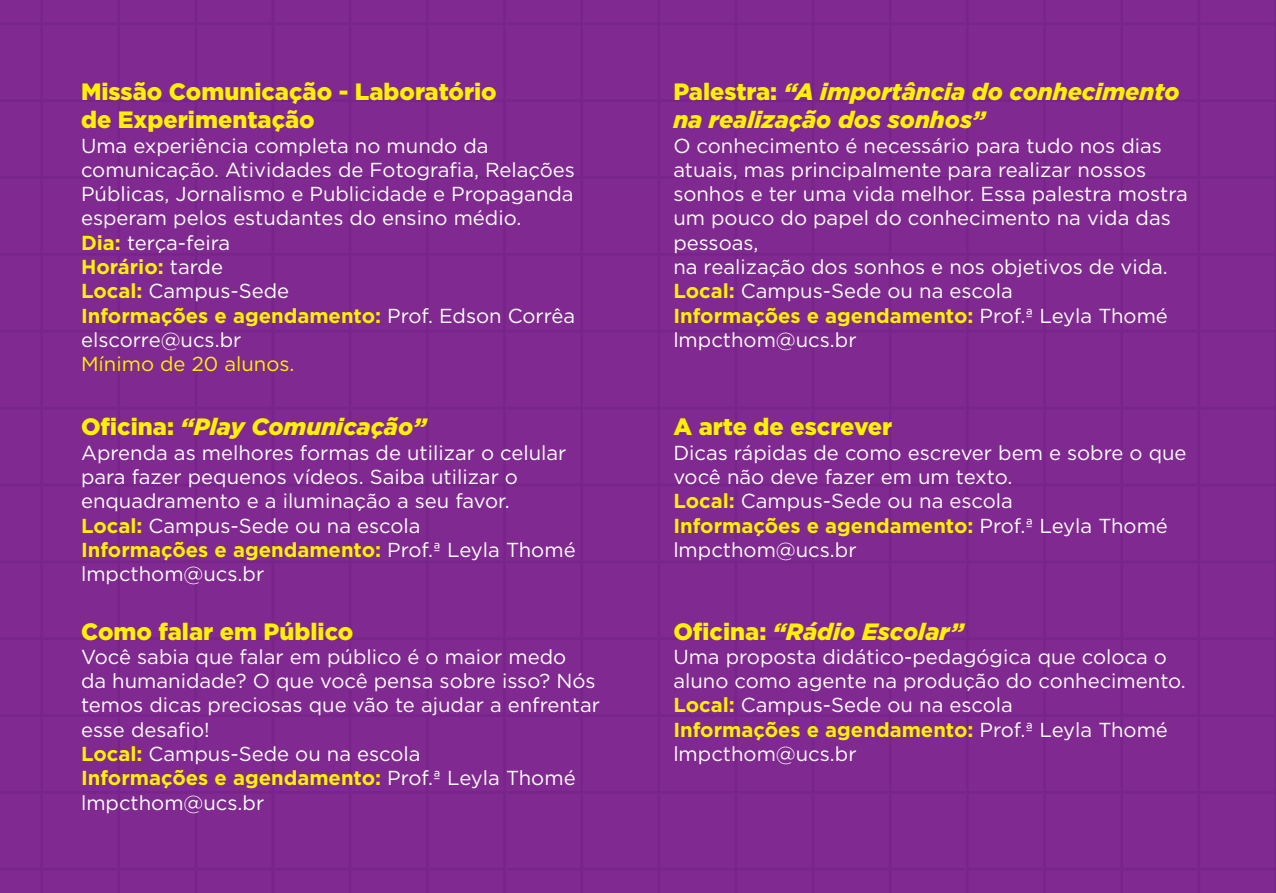
<style>
.page{position:relative;width:1276px;height:893px;background:#802990}
.page>*{position:absolute;margin:0;border:0;box-sizing:border-box;transform-origin:0 0}
.t1{font:italic 900 23.62px/28.3px "Gotham";color:#fff101}
.t2{font:900 23.62px/28.3px "Gotham";color:#fff101}
.t3{font:20.25px/24.3px "Gotham";color:#fff}
.t4{font:20.25px "Gotham";color:#fff101}
.s1{font-weight:700;color:#fff101}
.s2{font-style:normal}
</style>
<div class="page">
<hr style="left:0;top:0;width:1275px;height:1px;background:#613896">
<hr style="left:0;top:22px;width:1275px;height:3px;background:#613896">
<hr style="left:0;top:99px;width:1275px;height:3px;background:#613896">
<hr style="left:0;top:176px;width:1275px;height:3px;background:#613896">
<hr style="left:0;top:253px;width:1275px;height:3px;background:#613896">
<hr style="left:0;top:330px;width:1275px;height:3px;background:#613896">
<hr style="left:0;top:484px;width:1275px;height:2px;background:#613896">
<hr style="left:0;top:407px;width:1275px;height:2px;background:#613896">
<hr style="left:0;top:560px;width:1275px;height:3px;background:#613896">
<hr style="left:0;top:637px;width:1275px;height:3px;background:#613896">
<hr style="left:0;top:714px;width:1275px;height:3px;background:#613896">
<hr style="left:0;top:791px;width:1275px;height:3px;background:#613896">
<hr style="left:0;top:868px;width:1275px;height:2px;background:#613896">
<hr style="left:0;top:892px;width:1275px;height:1px;background:#613896">
<hr style="left:1197px;top:0;width:3px;height:893px;background:#613896">
<hr style="left:1274px;top:0;width:2px;height:893px;background:#613896">
<hr style="left:0;top:0;width:1px;height:893px;background:#613896">
<hr style="left:1120px;top:0;width:3px;height:893px;background:#613896">
<hr style="left:1043px;top:0;width:3px;height:893px;background:#613896">
<hr style="left:966px;top:0;width:2px;height:893px;background:#613896">
<hr style="left:889px;top:0;width:2px;height:893px;background:#613896">
<hr style="left:811px;top:0;width:3px;height:893px;background:#613896">
<hr style="left:734px;top:0;width:3px;height:893px;background:#613896">
<hr style="left:580px;top:0;width:3px;height:893px;background:#613896">
<hr style="left:657px;top:0;width:3px;height:893px;background:#613896">
<hr style="left:503px;top:0;width:3px;height:893px;background:#613896">
<hr style="left:426px;top:0;width:3px;height:893px;background:#613896">
<hr style="left:349px;top:0;width:2px;height:893px;background:#613896">
<hr style="left:272px;top:0;width:2px;height:893px;background:#613896">
<hr style="left:194px;top:0;width:3px;height:893px;background:#613896">
<hr style="left:117px;top:0;width:3px;height:893px;background:#613896">
<hr style="left:40px;top:0;width:3px;height:893px;background:#613896">
<p class="t2" style="left:81px;top:77px;width:417px">Missão Comunicação - Laboratório de Experimentação</p>
<p class="t3" style="left:81px;top:133px;width:496px">Uma experiência completa no mundo da comunicação. Atividades de Fotografia, Relações Públicas, Jornalismo e Publicidade e Propaganda esperam pelos estudantes do ensino médio.<br><span class="s1">Dia:</span> terça-feira<br><span class="s1">Horário:</span> tarde<br><span class="s1">Local:</span> Campus-Sede<br><span class="s1">Informações e agendamento:</span> Prof. Edson Corrêa elscorre@ucs.br</p>
<p class="t4" style="left:81px;top:351px;width:215px">Mínimo de 20 alunos.</p>
<p class="t1" style="left:81px;top:413px;width:347px"><span class="s2">Oficina:</span> “Play Comunicação”</p>
<p class="t3" style="left:81px;top:440px;width:496px">Aprenda as melhores formas de utilizar o celular para fazer pequenos vídeos. Saiba utilizar o enquadramento e a iluminação a seu favor.<br><span class="s1">Local:</span> Campus-Sede ou na escola<br><span class="s1">Informações e agendamento:</span> Prof.ª Leyla Thomé lmpcthom@ucs.br</p>
<p class="t2" style="left:81px;top:617px;width:274px">Como falar em Público</p>
<p class="t3" style="left:81px;top:644px;width:520px">Você sabia que falar em público é o maior medo<br>da humanidade? O que você pensa sobre isso? Nós temos dicas preciosas que vão te ajudar a enfrentar esse desafio!<br><span class="s1">Local:</span> Campus-Sede ou na escola<br><span class="s1">Informações e agendamento:</span> Prof.ª Leyla Thomé lmpcthom@ucs.br</p>
<p class="t1" style="left:673px;top:77px;width:508px"><span class="s2">Palestra:</span> “A importância do conhecimento na realização dos sonhos”</p>
<p class="t3" style="left:673px;top:133px;width:516px">O conhecimento é necessário para tudo nos dias atuais, mas principalmente para realizar nossos sonhos e ter uma vida melhor. Essa palestra mostra um pouco do papel do conhecimento na vida das pessoas,<br>na realização dos sonhos e nos objetivos de vida.<br><span class="s1">Local:</span> Campus-Sede ou na escola<br><span class="s1">Informações e agendamento:</span> Prof.ª Leyla Thomé lmpcthom@ucs.br</p>
<p class="t2" style="left:673px;top:413px;width:221px">A arte de escrever</p>
<p class="t3" style="left:673px;top:440px;width:515px">Dicas rápidas de como escrever bem e sobre o que você não deve fazer em um texto.<br><span class="s1">Local:</span> Campus-Sede ou na escola<br><span class="s1">Informações e agendamento:</span> Prof.ª Leyla Thomé lmpcthom@ucs.br</p>
<p class="t1" style="left:673px;top:617px;width:292px"><span class="s2">Oficina:</span> “Rádio Escolar”</p>
<p class="t3" style="left:673px;top:644px;width:514px">Uma proposta didático-pedagógica que coloca o aluno como agente na produção do conhecimento.<br><span class="s1">Local:</span> Campus-Sede ou na escola<br><span class="s1">Informações e agendamento:</span> Prof.ª Leyla Thomé lmpcthom@ucs.br</p>
</div>
